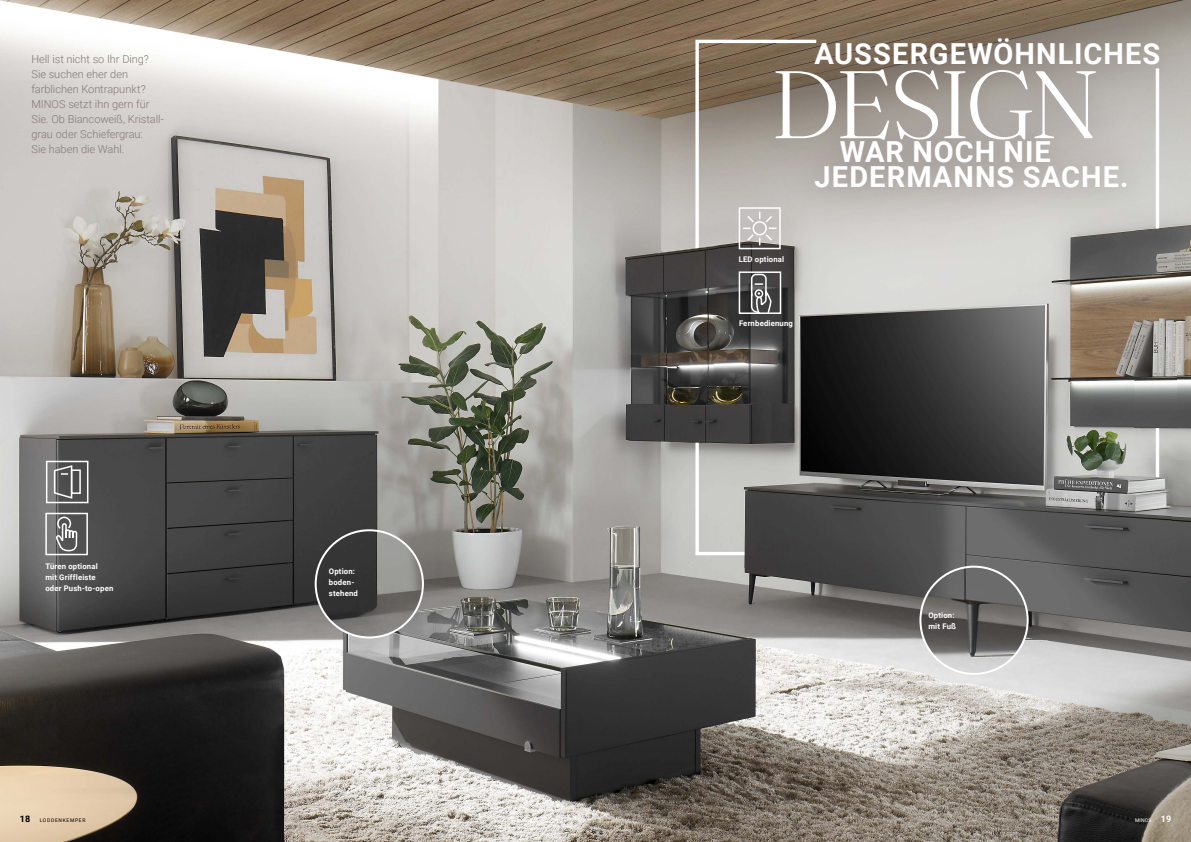
<style>
.page{position:relative;width:1191px;height:842px;background:#fff}
.page>*{position:absolute;margin:0;border:0;box-sizing:border-box;transform-origin:0 0}
.t1{font:300 95.6px "Fraunces 72 pt";letter-spacing:-.04em;color:#fff}
.t2{font:700 29px/24.2px "Roboto";letter-spacing:.035em;color:#fff}
.t3{font:300 11px/15px "Roboto";letter-spacing:-.005em;color:#847873}
.t4{font:700 9px "Roboto";color:#000}
.t5{font:700 7.8px/11px "Roboto";letter-spacing:.02em;color:#fff}
.t6{font:5px "Roboto";letter-spacing:.135em;color:#000}
.t7{font:5px "Roboto";letter-spacing:.03em;color:#fff}
.s1{font-weight:700;font-size:9px}
</style>
<div class="page">
<img style="left:0;top:0;width:1191px;height:842px">
<div style="left:739px;top:1px;width:452px;height:225px;background:#847873;opacity:.39"></div>
<svg style="left:693px;top:38px;width:467px;height:519px;background:#8e8a85"></svg>
<img style="left:658px;top:245px;width:59px;height:198px">
<img style="left:744px;top:476px;width:427px;height:144px">
<img style="left:1134px;top:227px;width:44px;height:201px">
<div style="left:738px;top:207px;width:42px;height:42px;border:2px solid #fff"></div>
<svg style="left:743px;top:212px;width:33px;height:33px"></svg>
<div style="left:738px;top:271px;width:43px;height:43px;border:2px solid #fff"></div>
<svg style="left:750px;top:273px;width:21px;height:41px"></svg>
<div style="left:45px;top:513px;width:43px;height:42px;border:2px solid #fff"></div>
<svg style="left:55px;top:516px;width:23px;height:38px"></svg>
<div style="left:46px;top:461px;width:42px;height:42px;border:2px solid #fff"></div>
<div style="left:71px;top:469px;width:10px;height:25px;border:2px solid #fff"></div>
<svg style="left:53px;top:464px;width:20px;height:36px"></svg>
<img style="left:920px;top:567px;width:107px;height:107px;border-radius:54px">
<div style="left:919px;top:566px;width:109px;height:109px;border:2px solid #fff;border-radius:50%"></div>
<img style="left:316px;top:530px;width:107px;height:107px;border-radius:54px">
<div style="left:315px;top:529px;width:109px;height:109px;border:2px solid #fff;border-radius:50%"></div>
<p class="t3" style="left:31px;top:51px;width:134px">Hell ist nicht so Ihr Ding?<br>Sie suchen eher den farblichen Kontrapunkt?<br>MINOS setzt ihn gern für<br>Sie. Ob Biancoweiß, Kristall&shy;grau oder Schiefergrau:<br>Sie haben die Wahl.</p>
<p class="t5" style="left:45px;top:561px;width:70px">Türen optional<br>mit Griffleiste oder Push-to-open</p>
<p class="t5" style="left:329px;top:565px;width:30px">Option: boden&shy;stehend</p>
<h2 class="t2" style="left:814px;top:40px;width:347px">AUSSERGEWÖHNLICHES</h2>
<h1 class="t1" style="left:770px;top:30px;width:331px">DESIGN</h1>
<h2 class="t2" style="left:814px;top:139px;width:315px;text-indent:25px">WAR NOCH NIE<br>JEDERMANNS SACHE.</h2>
<p class="t5" style="left:738px;top:254px;width:47px">LED optional</p>
<p class="t5" style="left:739px;top:318px;width:55px">Fernbedienung</p>
<p class="t5" style="left:928px;top:609px;width:29px">Option: mit Fuß</p>
<p class="t4" style="left:20px;top:813px;width:12px">18</p>
<p class="t6" style="left:40px;top:817px;width:47px">LODDENKEMPER</p>
<p class="t7" style="left:1135px;top:817px;width:38px">MINOS <span class="s1">19</span></p>
</div>
